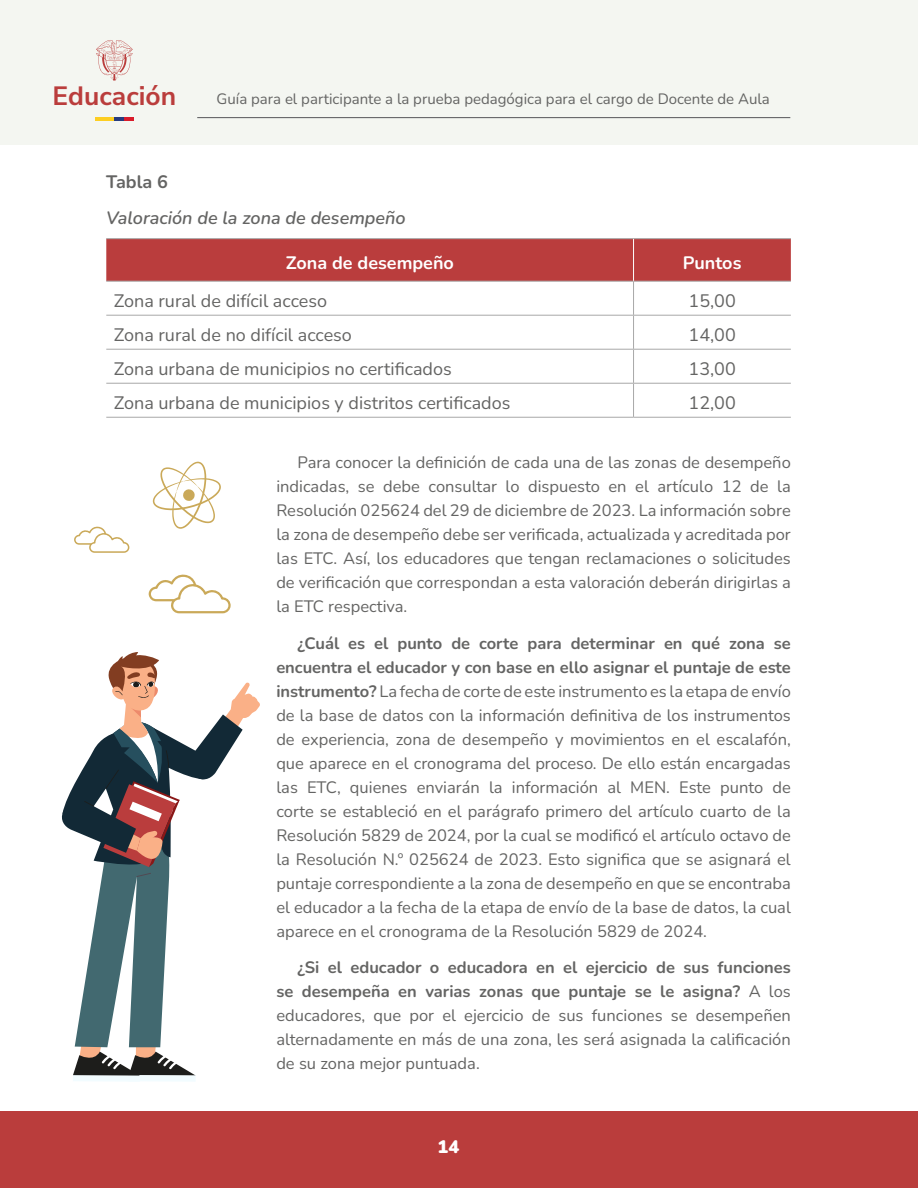
<style>
.page{position:relative;width:918px;height:1188px;background:#fff}
.page>*{position:absolute;margin:0;border:0;box-sizing:border-box;transform-origin:0 0}
.t1{font:200 26.4px "Nunito Sans 12 pt";color:#ba3d3c}
.TxT_Tablas{font:18px "Nunito";color:#646463}
.Subtitulo2{font:italic 600 18px "Nunito";color:#646463}
.TxT_Tablas-2{font:700 18px "Nunito";color:#fff}
.Subtitulo2-2{font:700 18px "Nunito";color:#646463}
.t2{font:900 18px "Nunito";color:#fff}
.CTxT{font:16.5px/24px "Nunito";color:#646463;text-align:justify}
.t3{font:15px "Nunito";color:#646463}
.s1{font-weight:700}
</style>
<div class="page">
<div style="left:0;top:0;width:918px;height:145px;background:#f4f6f1"></div>
<hr style="left:197px;top:117px;width:593px;height:1px;background:#565659">
<div style="left:0;top:1112px;width:918px;height:76px;background:#ba3d3c"></div>
<svg style="left:96px;top:40px;width:37px;height:41px"></svg>
<hr style="left:95px;top:118px;width:19px;height:3px;background:#fdce22">
<svg style="left:114px;top:118px;width:19px;height:3px"></svg>
<div style="left:106px;top:239px;width:685px;height:42px;background:#ba3d3d"></div>
<hr style="left:106px;top:238px;width:528px;height:1px;background:#a8a8a8">
<hr style="left:634px;top:238px;width:157px;height:1px;background:#a8a8a8">
<hr style="left:106px;top:281px;width:528px;height:1px;background:#a8a8a8">
<hr style="left:634px;top:281px;width:157px;height:1px;background:#a8a8a8">
<hr style="left:633px;top:282px;width:1px;height:33px;background:#a8a8a8">
<hr style="left:106px;top:315px;width:528px;height:1px;background:#a8a8a8">
<hr style="left:634px;top:315px;width:157px;height:1px;background:#a8a8a8">
<hr style="left:633px;top:316px;width:1px;height:33px;background:#a8a8a8">
<hr style="left:106px;top:349px;width:528px;height:1px;background:#a8a8a8">
<hr style="left:634px;top:349px;width:157px;height:1px;background:#a8a8a8">
<hr style="left:633px;top:350px;width:1px;height:33px;background:#a8a8a8">
<hr style="left:106px;top:383px;width:528px;height:1px;background:#a8a8a8">
<hr style="left:634px;top:383px;width:157px;height:1px;background:#a8a8a8">
<hr style="left:633px;top:384px;width:1px;height:33px;background:#a8a8a8">
<hr style="left:106px;top:417px;width:528px;height:1px;background:#a8a8a8">
<hr style="left:634px;top:417px;width:157px;height:1px;background:#a8a8a8">
<hr style="left:633px;top:239px;width:1px;height:42px;background:#fff">
<svg style="left:153px;top:462px;width:68px;height:67px"></svg>
<svg style="left:74px;top:526px;width:56px;height:27px"></svg>
<svg style="left:149px;top:574px;width:82px;height:39px"></svg>
<div style="left:73px;top:1075px;width:67px;height:7px;background:#f2fcff"></div>
<div style="left:129px;top:1075px;width:67px;height:7px;background:#f2fcff"></div>
<svg style="left:61px;top:652px;width:199px;height:424px"></svg>
<h1 class="t1" style="left:53px;top:78px;width:125px">Educación</h1>
<p class="t3" style="left:217px;top:89px;width:555px">Guía para el participante a la prueba pedagógica para el cargo de Docente de Aula</p>
<p class="Subtitulo2-2" style="left:106px;top:169px;width:63px">Tabla 6</p>
<p class="Subtitulo2" style="left:106px;top:205px;width:301px">Valoración de la zona de desempeño</p>
<p class="TxT_Tablas-2" style="left:286px;top:250px;width:170px">Zona de desempeño</p>
<p class="TxT_Tablas-2" style="left:683px;top:250px;width:60px">Puntos</p>
<p class="TxT_Tablas" style="left:114px;top:288px;width:215px">Zona rural de difícil acceso</p>
<p class="TxT_Tablas" style="left:689px;top:288px;width:49px">15,00</p>
<p class="TxT_Tablas" style="left:114px;top:322px;width:240px">Zona rural de no difícil acceso</p>
<p class="TxT_Tablas" style="left:689px;top:322px;width:49px">14,00</p>
<p class="TxT_Tablas" style="left:114px;top:356px;width:339px">Zona urbana de municipios no certificados</p>
<p class="TxT_Tablas" style="left:689px;top:356px;width:49px">13,00</p>
<p class="TxT_Tablas" style="left:114px;top:390px;width:398px">Zona urbana de municipios y distritos certificados</p>
<p class="TxT_Tablas" style="left:689px;top:390px;width:49px">12,00</p>
<p class="CTxT" style="left:276px;top:449px;width:516px;text-indent:21px">Para conocer la definición de cada una de las zonas de desempeño indicadas, se debe consultar lo dispuesto en el artículo 12 de la Resolución 025624 del 29 de diciembre de 2023. La información sobre la zona de desempeño debe ser verificada, actualizada y acreditada por las ETC. Así, los educadores que tengan reclamaciones o solicitudes de verificación que correspondan a esta valoración deberán dirigirlas a la ETC respectiva.</p>
<p class="CTxT" style="left:276px;top:630px;width:516px;text-indent:21px"><span class="s1">¿Cuál es el punto de corte para determinar en qué zona se encuentra el educador y con base en ello asignar el puntaje de este instrumento?</span> La fecha de corte de este instrumento es la etapa de envío de la base de datos con la información definitiva de los instrumentos de experiencia, zona de desempeño y movimientos en el escalafón, que aparece en el cronograma del proceso. De ello están encargadas las ETC, quienes enviarán la información al MEN. Este punto de corte se estableció en el parágrafo primero del artículo cuarto de la Resolución 5829 de 2024, por la cual se modificó el artículo octavo de la Resolución N.º 025624 de 2023. Esto significa que se asignará el puntaje correspondiente a la zona de desempeño en que se encontraba el educador a la fecha de la etapa de envío de la base de datos, la cual aparece en el cronograma de la Resolución 5829 de 2024.</p>
<p class="CTxT" style="left:276px;top:955px;width:516px;text-indent:21px"><span class="s1">¿Si el educador o educadora en el ejercicio de sus funciones se desempeña en varias zonas que puntaje se le asigna?</span> A los educadores, que por el ejercicio de sus funciones se desempeñen alternadamente en más de una zona, les será asignada la calificación de su zona mejor puntuada.</p>
<p class="t2" style="left:438px;top:1134px;width:23px">14</p>
</div>
